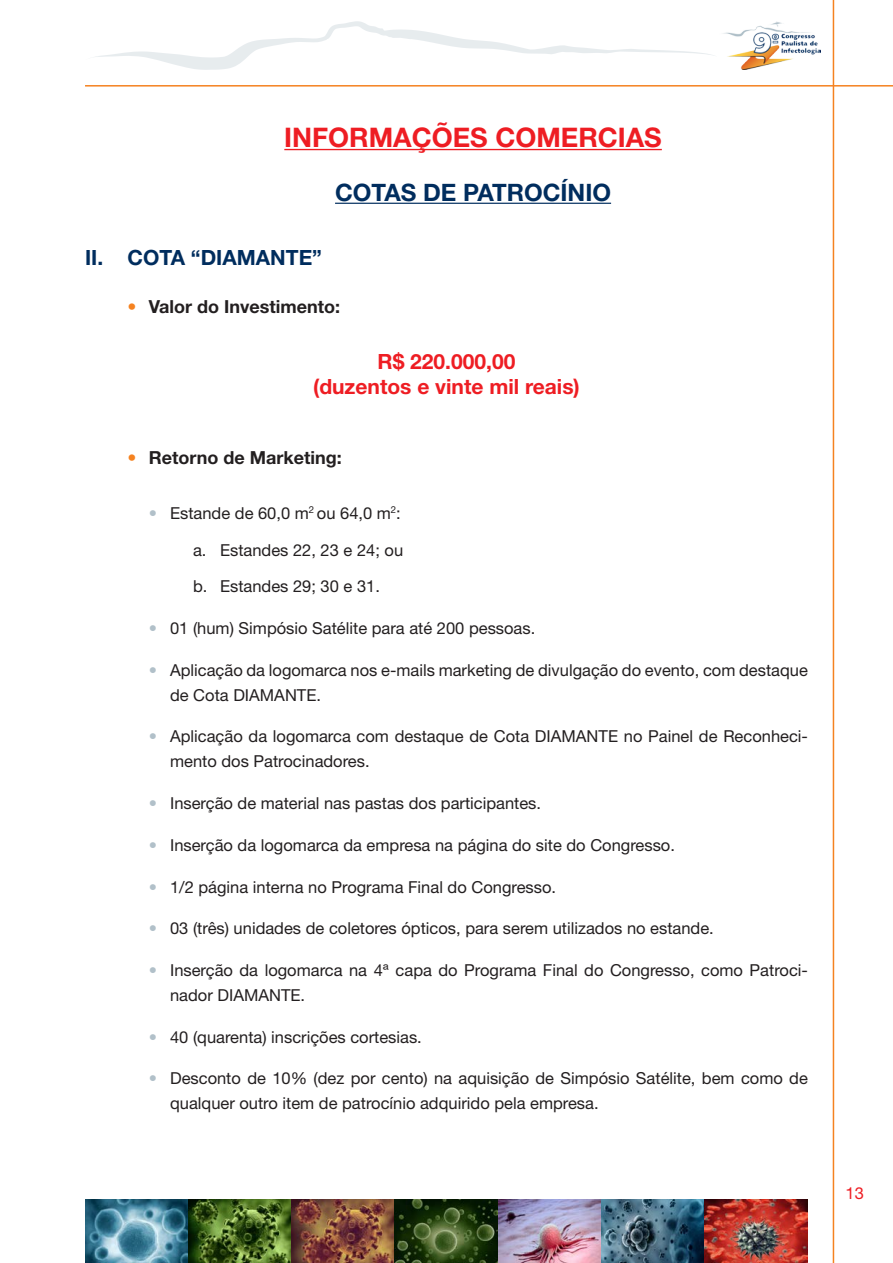
<style>
.page{position:relative;width:893px;height:1263px;background:#fff}
.page>*{position:absolute;margin:0;border:0;box-sizing:border-box;transform-origin:0 0}
.t1{font:700 27px "Helvetica Neue LT Std";color:#ee1d23}
.t2{font:700 24px "Helvetica Neue LT Std";color:#002d5e}
.t3{font:700 21px/25.2px "Helvetica Neue LT Std";color:#ee1d23;text-align:center}
.t4{font:700 21px "Helvetica Neue LT Std";color:#002d5e}
.t5{font:700 18px "Helvetica Neue LT Std";color:#231f20}
.t6{font:16.5px/24.8px "Helvetica Neue LT Std";color:#231f20}
.t7{font:16.5px "Helvetica Neue LT Std";color:#ee1d23}
.s1{color:#f58220}
.s2{color:#b1c0c9}
</style>
<div class="page">
<hr style="left:85px;top:85px;width:808px;height:2px;background:#f58220">
<hr style="left:833px;top:0;width:1px;height:1263px;background:#f58220">
<svg style="left:95px;top:21px;width:619px;height:49px"></svg>
<img style="left:85px;top:1199px;width:723px;height:64px">
<img style="left:723px;top:22px;width:98px;height:48px">
<hr style="left:284px;top:149px;width:378px;height:1px;background:#ee1d23">
<hr style="left:335px;top:203px;width:276px;height:1px;background:#002d5e">
<h1 class="t1" style="left:284px;top:121px;width:379px">INFORMAÇÕES COMERCIAS</h1>
<h2 class="t2" style="left:335px;top:177px;width:277px">COTAS DE PATROCÍNIO</h2>
<p class="t4" style="left:85px;top:244px;width:238px">II. COTA “DIAMANTE”</p>
<p class="t5" style="left:128px;top:296px;width:214px"><span class="s1">•</span> Valor do Investimento:</p>
<p class="t3" style="left:313px;top:348px;width:268px">R$ 220.000,00<br>(duzentos e vinte mil reais)</p>
<p class="t5" style="left:128px;top:446px;width:216px"><span class="s1">•</span> Retorno de Marketing:</p>
<p class="t6" style="left:149px;top:500px;width:254px"><span class="s2">•</span> Estande de 60,0 m<sup>2</sup> ou 64,0 m<sup>2</sup>:</p>
<p class="t6" style="left:193px;top:537px;width:212px">a. Estandes 22, 23 e 24; ou</p>
<p class="t6" style="left:193px;top:574px;width:188px">b. Estandes 29; 30 e 31.</p>
<p class="t6" style="left:149px;top:616px;width:388px"><span class="s2">•</span> 01 (hum) Simpósio Satélite para até 200 pessoas.</p>
<p class="t6" style="left:170px;top:657px;width:639px;text-indent:-21px"><span class="s2">•</span> Aplicação da logomarca nos e-mails marketing de divulgação do evento, com destaque de Cota DIAMANTE.</p>
<p class="t6" style="left:170px;top:724px;width:639px;text-indent:-21px"><span class="s2">•</span> Aplicação da logomarca com destaque de Cota DIAMANTE no Painel de Reconheci&shy;mento dos Patrocinadores.</p>
<p class="t6" style="left:149px;top:790px;width:394px"><span class="s2">•</span> Inserção de material nas pastas dos participantes.</p>
<p class="t6" style="left:149px;top:832px;width:528px"><span class="s2">•</span> Inserção da logomarca da empresa na página do site do Congresso.</p>
<p class="t6" style="left:149px;top:874px;width:409px"><span class="s2">•</span> 1/2 página interna no Programa Final do Congresso.</p>
<p class="t6" style="left:149px;top:916px;width:566px"><span class="s2">•</span> 03 (três) unidades de coletores ópticos, para serem utilizados no estande.</p>
<p class="t6" style="left:170px;top:957px;width:639px;text-indent:-21px"><span class="s2">•</span> Inserção da logomarca na 4ª capa do Programa Final do Congresso, como Patroci&shy;nador DIAMANTE.</p>
<p class="t6" style="left:149px;top:1024px;width:275px"><span class="s2">•</span> 40 (quarenta) inscrições cortesias.</p>
<p class="t6" style="left:170px;top:1066px;width:639px;text-indent:-21px"><span class="s2">•</span> Desconto de 10% (dez por cento) na aquisição de Simpósio Satélite, bem como de qualquer outro item de patrocínio adquirido pela empresa.</p>
<p class="t7" style="left:845px;top:1183px;width:20px">13</p>
</div>
